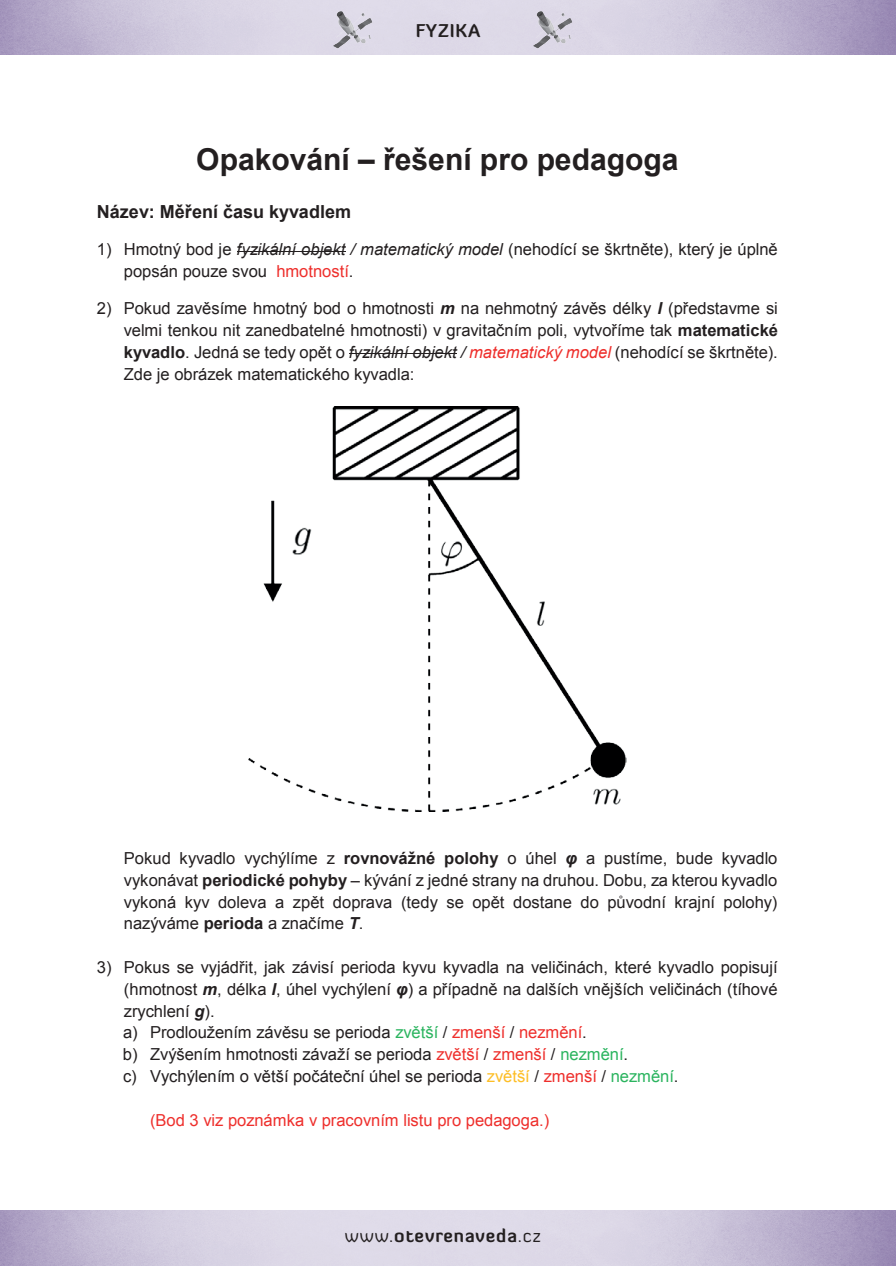
<style>
.page{position:relative;width:896px;height:1266px;background:#fff}
.page>*{position:absolute;margin:0;border:0;box-sizing:border-box;transform-origin:0 0}
.t1{font:700 30px "Arial";color:#231f20}
.t2{font:700 18px "Diavlo";letter-spacing:.05em;color:#231f20}
.t3{font:700 18px "Arial";color:#231f20}
.t4{font:16.5px/21.8px "Arial";color:#231f20}
.t5{font:16.5px "Arial";color:#ee2f2c}
.s1{font-style:italic}
.s2{color:#ee2f2c}
.s3{font-weight:700;font-style:italic}
.s4{font-weight:700}
.s5{font-style:italic;color:#ee2f2c}
.s6{color:#2bb45f}
.s7{color:#fdbe26}
.s8{font-weight:400}
</style>
<div class="page">
<img style="left:327px;top:1px;width:52px;height:49px">
<img style="left:528px;top:1px;width:52px;height:49px">
<hr style="left:237px;top:251px;width:108px;height:1px;background:#231f20">
<hr style="left:349px;top:353px;width:107px;height:1px;background:#231f20">
<img style="left:248px;top:406px;width:378px;height:405px">
<p class="t2" style="left:415px;top:19px;width:66px">FYZIKA</p>
<h1 class="t1" style="left:196px;top:139px;width:483px">Opakování – řešení pro pedagoga</h1>
<p class="t3" style="left:97px;top:199px;width:256px">Název: Měření času kyvadlem</p>
<p class="t4" style="left:124px;top:239px;width:655px;text-indent:-27px">1) Hmotný bod je <span class="s1">fyzikální objekt / matematický model</span> (nehodící se škrtněte), který je úplně popsán pouze svou <span class="s2">hmotností</span>.</p>
<p class="t4" style="left:124px;top:297px;width:655px;text-align:justify;text-indent:-27px">2) Pokud zavěsíme hmotný bod o hmotnosti <span class="s3">m</span> na nehmotný závěs délky <span class="s3">l</span> (představme si velmi tenkou nit zanedbatelné hmotnosti) v gravitačním poli, vytvoříme tak <span class="s4">matematické kyvadlo</span>. Jedná se tedy opět o <span class="s1">fyzikální objekt /</span> <span class="s5">matematický model</span> (nehodící se škrtněte).<br>Zde je obrázek matematického kyvadla:</p>
<p class="t4" style="left:124px;top:847px;width:655px;text-align:justify">Pokud kyvadlo vychýlíme z <span class="s4">rovnovážné polohy</span> o úhel <span class="s3">φ</span> a pustíme, bude kyvadlo vykonávat <span class="s4">periodické pohyby</span> – kývání z jedné strany na druhou. Dobu, za kterou kyvadlo vykoná kyv doleva a zpět doprava (tedy se opět dostane do původní krajní polohy) nazýváme <span class="s4">perioda</span> a značíme <span class="s3">T</span>.</p>
<p class="t4" style="left:123px;top:956px;width:656px;text-indent:-26px">3) Pokus se vyjádřit, jak závisí perioda kyvu kyvadla na veličinách, které kyvadlo popisují (hmotnost <span class="s3">m</span>, délka <span class="s3">l</span>, úhel vychýlení <span class="s3">φ</span>) a případně na dalších vnějších veličinách (tíhové zrychlení <span class="s3">g</span>).<br>a) Prodloužením závěsu se perioda <span class="s6">zvětší</span> / <span class="s2">zmenší</span> / <span class="s2">nezmění</span>.<br>b) Zvýšením hmotnosti závaží se perioda <span class="s2">zvětší</span> / <span class="s2">zmenší</span> / <span class="s6">nezmění</span>.<br>c) Vychýlením o větší počáteční úhel se perioda <span class="s7">zvětší</span> / <span class="s2">zmenší</span> / <span class="s6">nezmění</span>.</p>
<p class="t5" style="left:150px;top:1109px;width:401px">(Bod 3 viz poznámka v pracovním listu pro pedagoga.)</p>
<p class="t2" style="left:345px;top:1223px;width:197px"><span class="s8">www.</span>otevrenaveda<span class="s8">.cz</span></p>
</div>
